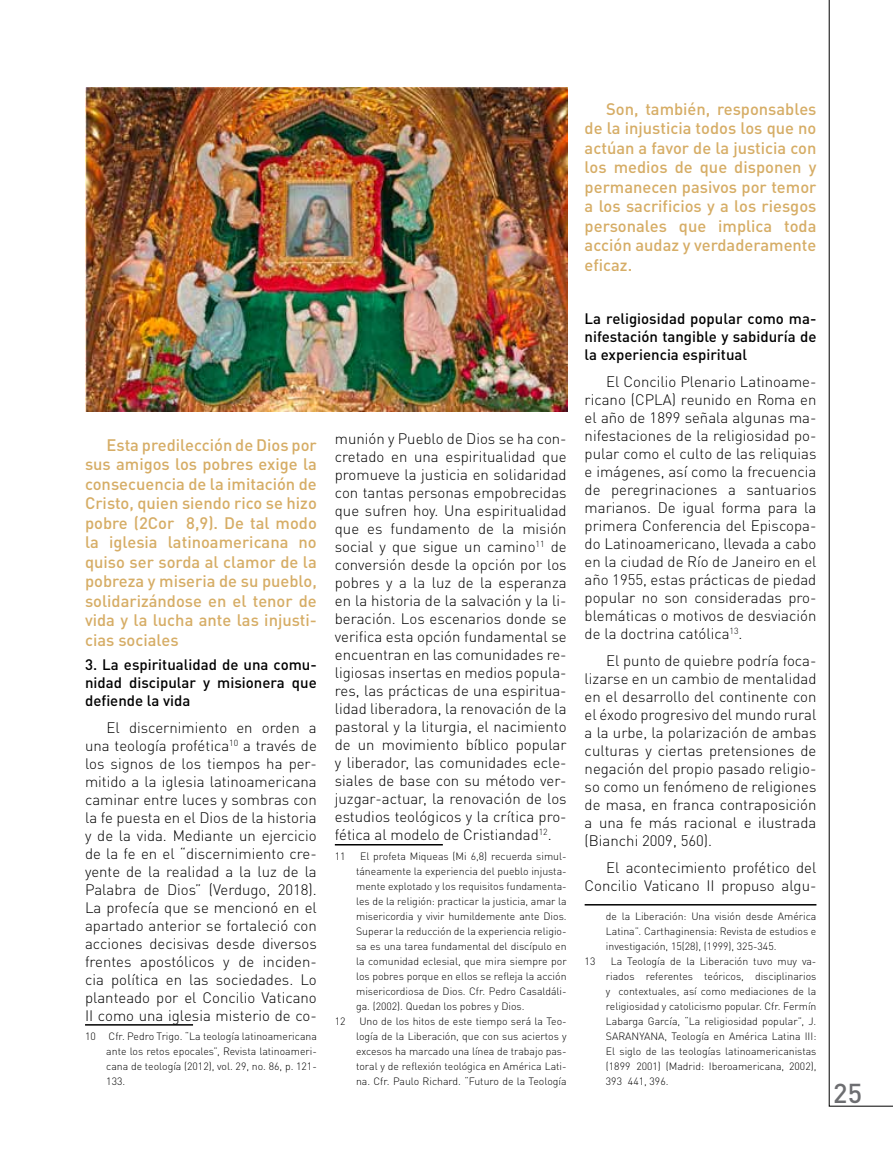
<style>
.page{position:relative;width:893px;height:1170px;background:#fff}
.page>*{position:absolute;margin:0;border:0;box-sizing:border-box;transform-origin:0 0}
.t1{font:500 27px "DIN Pro";color:#6d6e71}
.t2{font:500 16.5px/19.5px "DIN Pro";color:#d6ad66;text-align:justify}
.t3{font:300 15px/18px "DIN Pro";color:#000;text-align:justify}
.t4{font:500 15px/18px "DIN Pro";color:#000;text-align:justify}
.t5{font:300 10.5px/15px "DIN Pro";color:#000;text-align:justify}
</style>
<div class="page">
<svg style="left:829px;top:0;width:64px;height:1106px"></svg>
<hr style="left:85px;top:1024px;width:108px;height:1px;background:#000">
<hr style="left:335px;top:844px;width:108px;height:1px;background:#000">
<hr style="left:585px;top:904px;width:231px;height:1px;background:#000">
<img style="left:85px;top:87px;width:483px;height:325px">
<p class="t2" style="left:85px;top:433px;width:233px;text-indent:22px">Esta predilección de Dios por sus amigos los pobres exige la consecuencia de la imitación de Cristo, quien siendo rico se hizo pobre (2Cor 8,9). De tal modo la iglesia latinoamericana no quiso ser sorda al clamor de la pobreza y miseria de su pueblo, solidarizándose en el tenor de vida y la lucha ante las injusti&shy;cias sociales</p>
<p class="t4" style="left:85px;top:654px;width:233px">3. La espiritualidad de una comu&shy;nidad discipular y misionera que defiende la vida</p>
<p class="t3" style="left:85px;top:717px;width:233px;text-indent:22px">El discernimiento en orden a una teología profética<sup>10</sup> a través de los signos de los tiempos ha per&shy;mitido a la iglesia latinoamericana caminar entre luces y sombras con la fe puesta en el Dios de la historia y de la vida. Mediante un ejercicio de la fe en el “discernimiento cre&shy;yente de la realidad a la luz de la Palabra de Dios” (Verdugo, 2018).<br>La profecía que se mencionó en el apartado anterior se fortaleció con acciones decisivas desde diversos frentes apostólicos y de inciden&shy;cia política en las sociedades. Lo planteado por el Concilio Vaticano II como una iglesia misterio de co-</p>
<p class="t5" style="left:106px;top:1027px;width:212px;text-indent:-21px">10 Cfr. Pedro Trigo. “La teología latinoamericana ante los retos epocales”, Revista latinoameri&shy;cana de teología (2012), vol. 29, no. 86, p. 121- 133.</p>
<p class="t3" style="left:335px;top:428px;width:233px">munión y Pueblo de Dios se ha con&shy;cretado en una espiritualidad que promueve la justicia en solidaridad con tantas personas empobrecidas que sufren hoy. Una espiritualidad que es fundamento de la misión social y que sigue un camino<sup>11</sup> de conversión desde la opción por los pobres y a la luz de la esperanza en la historia de la salvación y la li&shy;beración. Los escenarios donde se verifica esta opción fundamental se encuentran en las comunidades re&shy;ligiosas insertas en medios popula&shy;res, las prácticas de una espiritua&shy;lidad liberadora, la renovación de la pastoral y la liturgia, el nacimiento de un movimiento bíblico popular y liberador, las comunidades ecle&shy;siales de base con su método ver&shy;juzgar-actuar, la renovación de los estudios teológicos y la crítica pro&shy;fética al modelo de Cristiandad<sup>12</sup>.</p>
<p class="t5" style="left:335px;top:847px;width:12px">11</p>
<p class="t5" style="left:356px;top:847px;width:212px;text-indent:4px">El profeta Miqueas (Mi 6,8) recuerda simul&shy;táneamente la experiencia del pueblo injusta&shy;mente explotado y los requisitos fundamenta&shy;les de la religión: practicar la justicia, amar la misericordia y vivir humildemente ante Dios.<br>Superar la reducción de la experiencia religio&shy;sa es una tarea fundamental del discípulo en la comunidad eclesial, que mira siempre por los pobres porque en ellos se refleja la acción misericordiosa de Dios. Cfr. Pedro Casaldáli&shy;ga. (2002). Quedan los pobres y Dios.</p>
<p class="t5" style="left:335px;top:1012px;width:12px">12</p>
<p class="t5" style="left:356px;top:1012px;width:212px;text-align:center">Uno de los hitos de este tiempo será la Teo&shy;logía de la Liberación, que con sus aciertos y excesos ha marcado una línea de trabajo pas&shy;toral y de reflexión teológica en América Lati&shy;na. Cfr. Paulo Richard. “Futuro de la Teología</p>
<p class="t2" style="left:585px;top:97px;width:233px;text-indent:22px">Son, también, responsables de la injusticia todos los que no actúan a favor de la justicia con los medios de que disponen y permanecen pasivos por temor a los sacrificios y a los riesgos personales que implica toda acción audaz y verdaderamente eficaz.</p>
<p class="t4" style="left:585px;top:308px;width:233px">La religiosidad popular como ma&shy;nifestación tangible y sabiduría de la experiencia espiritual</p>
<p class="t3" style="left:585px;top:371px;width:233px;text-indent:22px">El Concilio Plenario Latinoame&shy;ricano (CPLA) reunido en Roma en el año de 1899 señala algunas ma&shy;nifestaciones de la religiosidad po&shy;pular como el culto de las reliquias e imágenes, así como la frecuencia de peregrinaciones a santuarios marianos. De igual forma para la primera Conferencia del Episcopa&shy;do Latinoamericano, llevada a cabo en la ciudad de Río de Janeiro en el año 1955, estas prácticas de piedad popular no son consideradas pro&shy;blemáticas o motivos de desviación de la doctrina católica<sup>13</sup>.</p>
<p class="t3" style="left:585px;top:650px;width:233px;text-indent:22px">El punto de quiebre podría foca&shy;lizarse en un cambio de mentalidad en el desarrollo del continente con el éxodo progresivo del mundo rural a la urbe, la polarización de ambas culturas y ciertas pretensiones de negación del propio pasado religio&shy;so como un fenómeno de religiones de masa, en franca contraposición a una fe más racional e ilustrada (Bianchi 2009, 560).</p>
<p class="t3" style="left:585px;top:857px;width:233px;text-align:right">El acontecimiento profético del<br>Concilio Vaticano II propuso algu-</p>
<p class="t5" style="left:606px;top:907px;width:212px">de la Liberación: Una visión desde América Latina”. Carthaginensia: Revista de estudios e investigación, 15(28), (1999), 325-345.</p>
<p class="t5" style="left:585px;top:952px;width:12px">13</p>
<p class="t5" style="left:606px;top:952px;width:212px;text-indent:5px">La Teología de la Liberación tuvo muy va&shy;riados referentes teóricos, disciplinarios y contextuales, así como mediaciones de la religiosidad y catolicismo popular. Cfr. Fermín Labarga García, “La religiosidad popular”, J.<br>SARANYANA, Teología en América Latina III:<br>El siglo de las teologías latinoamericanistas (1899‐2001) (Madrid: Iberoamericana, 2002), 393‐441, 396.</p>
<h1 class="t1" style="left:833px;top:1071px;width:30px">25</h1>
</div>
